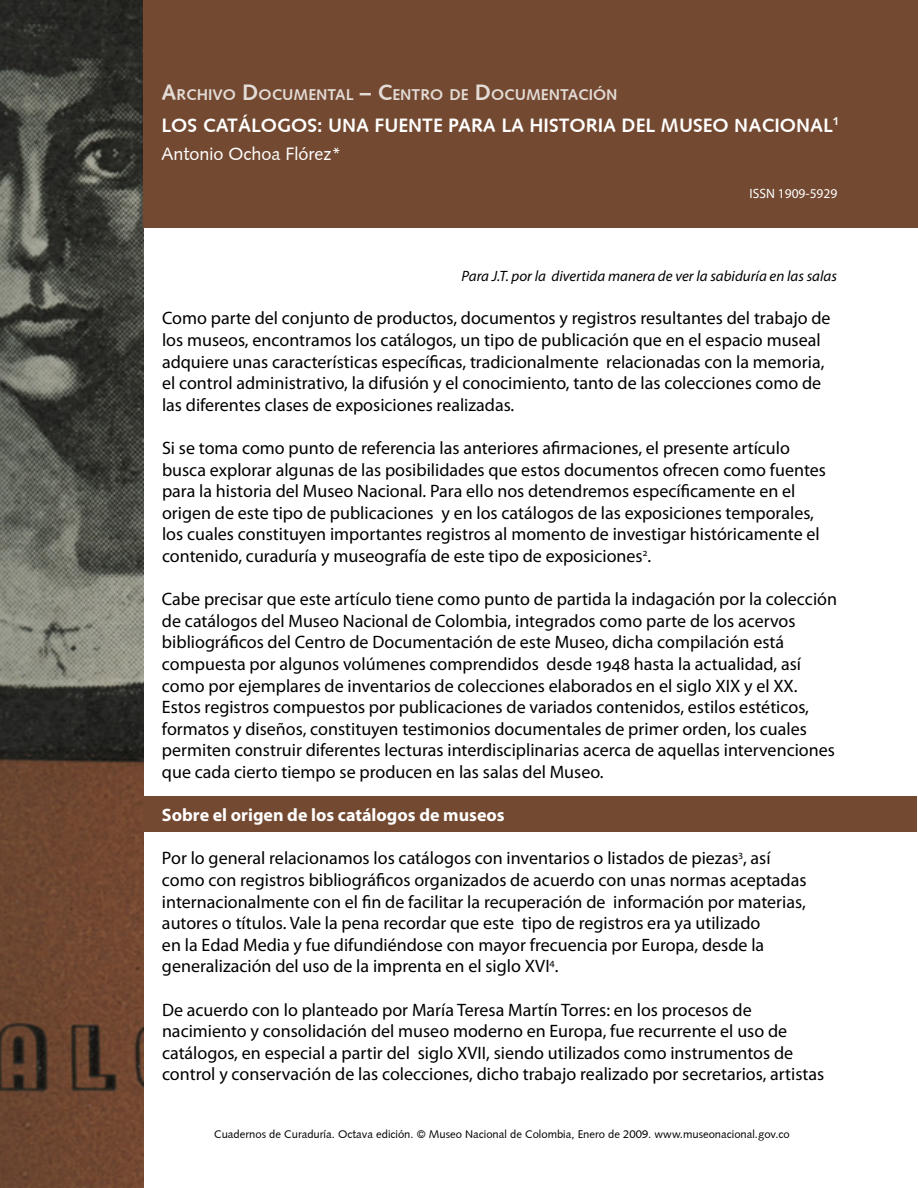
<style>
.page{position:relative;width:918px;height:1188px;background:#fff}
.page>*{position:absolute;margin:0;border:0;box-sizing:border-box;transform-origin:0 0}
.t1{font:700 19.5px "Syntax";color:#fff}
.t2{font:18px/21.6px "Myriad Pro";color:#000}
.t3{font:700 18px "Myriad Pro";color:#fff}
.t4{font:18px "Syntax";color:#fff}
.t5{font:700 15.75px "Syntax";color:#e3dbd6}
.t6{font:italic 15px "Myriad Pro";color:#000}
.t7{font:13.5px "Myriad Pro";color:#fff}
.t8{font:11.25px "Syntax";color:#000}
.s1{font-size:22.5px}
</style>
<div class="page">
<img style="left:0;top:0;width:143px;height:1188px">
<div style="left:143px;top:796px;width:774px;height:36px;background:#734931"></div>
<div style="left:143px;top:0;width:775px;height:227px;background:#734931"></div>
<p class="t5" style="left:162px;top:86px;width:458px"><span class="s1">A</span>RCHIVO <span class="s1">D</span>OCUMENTAL <span class="s1">– C</span>ENTRO DE <span class="s1">D</span>OCUMENTACIÓN</p>
<p class="t1" style="left:162px;top:114px;width:679px">LOS CATÁLOGOS: UNA FUENTE PARA LA HISTORIA DEL MUSEO NACIONAL<sup>1</sup></p>
<p class="t4" style="left:162px;top:143px;width:181px">Antonio Ochoa Flórez*</p>
<p class="t7" style="left:750px;top:186px;width:89px">ISSN 1909-5929</p>
<p class="t6" style="left:462px;top:267px;width:377px">Para J.T. por la divertida manera de ver la sabiduría en las salas</p>
<p class="t2" style="left:162px;top:307px;width:670px">Como parte del conjunto de productos, documentos y registros resultantes del trabajo de los museos, encontramos los catálogos, un tipo de publicación que en el espacio museal adquiere unas características específicas, tradicionalmente relacionadas con la memoria, el control administrativo, la difusión y el conocimiento, tanto de las colecciones como de las diferentes clases de exposiciones realizadas.</p>
<p class="t2" style="left:162px;top:437px;width:666px">Si se toma como punto de referencia las anteriores afirmaciones, el presente artículo busca explorar algunas de las posibilidades que estos documentos ofrecen como fuentes para la historia del Museo Nacional. Para ello nos detendremos específicamente en el origen de este tipo de publicaciones y en los catálogos de las exposiciones temporales, los cuales constituyen importantes registros al momento de investigar históricamente el contenido, curaduría y museografía de este tipo de exposiciones<sup>2</sup>.</p>
<p class="t2" style="left:162px;top:588px;width:677px">Cabe precisar que este artículo tiene como punto de partida la indagación por la colección de catálogos del Museo Nacional de Colombia, integrados como parte de los acervos bibliográficos del Centro de Documentación de este Museo, dicha compilación está compuesta por algunos volúmenes comprendidos desde 1948 hasta la actualidad, así como por ejemplares de inventarios de colecciones elaborados en el siglo XIX y el XX.<br>Estos registros compuestos por publicaciones de variados contenidos, estilos estéticos, formatos y diseños, constituyen testimonios documentales de primer orden, los cuales permiten construir diferentes lecturas interdisciplinarias acerca de aquellas intervenciones que cada cierto tiempo se producen en las salas del Museo.</p>
<p class="t3" style="left:162px;top:803px;width:344px">Sobre el origen de los catálogos de museos</p>
<p class="t2" style="left:162px;top:847px;width:646px">Por lo general relacionamos los catálogos con inventarios o listados de piezas<sup>3</sup>, así como con registros bibliográficos organizados de acuerdo con unas normas aceptadas internacionalmente con el fin de facilitar la recuperación de información por materias, autores o títulos. Vale la pena recordar que este tipo de registros era ya utilizado<br>en la Edad Media y fue difundiéndose con mayor frecuencia por Europa, desde la generalización del uso de la imprenta en el siglo XVI<sup>4</sup>.</p>
<p class="t2" style="left:162px;top:999px;width:664px">De acuerdo con lo planteado por María Teresa Martín Torres: en los procesos de nacimiento y consolidación del museo moderno en Europa, fue recurrente el uso de catálogos, en especial a partir del siglo XVII, siendo utilizados como instrumentos de control y conservación de las colecciones, dicho trabajo realizado por secretarios, artistas</p>
<p class="t8" style="left:214px;top:1128px;width:577px">Cuadernos de Curaduría. Octava edición. © Museo Nacional de Colombia, Enero de 2009. www.museonacional.gov.co</p>
</div>
